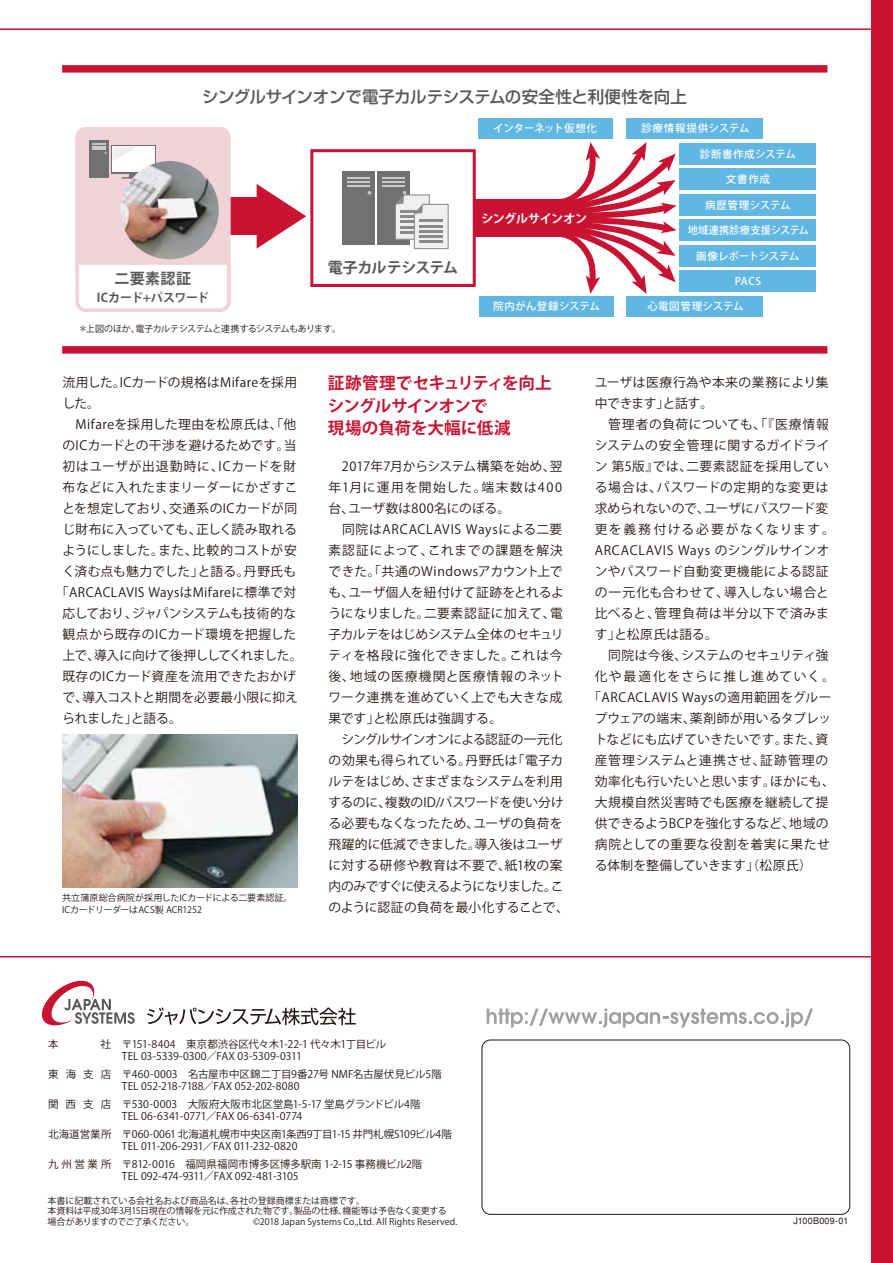
<style>
.page{position:relative;width:893px;height:1263px;background:#fff}
.page>*{position:absolute;margin:0;border:0;box-sizing:border-box;transform-origin:0 0}
.t1{font:700 16.5px/22.5px "Koz Go Pro";letter-spacing:-.01em;color:#c81432}
.t2{font:500 16.5px "Shin Go";letter-spacing:-.02em;color:#595757}
.t3{font:700 15px "Koz Go Pro";letter-spacing:-.04em;color:#595757}
.t4{font:700 15px "Koz Go Pro";letter-spacing:-.005em;color:#595757}
.t5{font:12.75px/21px "Koz Go Pro";letter-spacing:.02em;color:#221815}
.t6{font:12.75px/21px "Koz Go Pro";color:#221815;text-align:center}
.t7{font:12.75px "Koz Go Pro";letter-spacing:.045em;color:#221815}
.t8{font:12.75px "Koz Go Pro";letter-spacing:-.025em;color:#221815}
.t9{font:12.75px "Koz Go Pro";letter-spacing:.06em;color:#221815}
.t10{font:12.75px "Koz Go Pro";letter-spacing:.04em;color:#221815}
.t11{font:12.75px "Koz Go Pro";letter-spacing:-.005em;color:#221815}
.t12{font:12.75px "Koz Go Pro";letter-spacing:.055em;color:#221815}
.t13{font:12.75px "Koz Go Pro";letter-spacing:.125em;color:#221815}
.t14{font:12.75px "Koz Go Pro";letter-spacing:.1em;color:#221815}
.t15{font:12.75px "Koz Go Pro";letter-spacing:-.02em;color:#221815}
.t16{font:12.75px "Koz Go Pro";letter-spacing:-.035em;color:#221815}
.t17{font:700 12px "Koz Go Pro";letter-spacing:-.015em;color:#595757}
.t18{font:700 12px "Koz Go Pro";letter-spacing:-.035em;color:#fff}
.t19{font:10.5px/12px "Koz Go Pro";letter-spacing:-.01em;color:#221815}
.t20{font:500 10.5px "Koz Go Pro";letter-spacing:.02em;color:#fff}
.t21{font:500 10.5px "Koz Go Pro";letter-spacing:-.015em;color:#fff}
.t22{font:500 10.5px "Koz Go Pro";letter-spacing:-.02em;color:#fff}
.t23{font:500 10.5px "Koz Go Pro";letter-spacing:.07em;color:#fff}
.t24{font:500 10.5px "Koz Go Pro";letter-spacing:.04em;color:#fff}
.t25{font:9px/10.5px "Koz Go Pro";letter-spacing:-.015em;color:#221815}
.t26{font:9px "Koz Go Pro";letter-spacing:-.05em;color:#221815}
.t27{font:500 9px "Gothic BBB";letter-spacing:.025em;color:#221815}
</style>
<div class="page">
<div style="left:442px;top:199px;width:122px;height:38px;background:#c81432"></div>
<div style="left:225px;top:197px;width:46px;height:38px;background:#c81432"></div>
<div style="left:871px;top:0;width:22px;height:1263px;background:#c81432"></div>
<hr style="left:0;top:28px;width:893px;height:2px;background:#c81432">
<hr style="left:0;top:956px;width:893px;height:1px;background:#c81432">
<div style="left:482px;top:1039px;width:368px;height:176px;border:1px solid #221815;border-radius:9px"></div>
<div style="left:62px;top:65px;width:765px;height:8px;background:#c81432"></div>
<div style="left:62px;top:346px;width:765px;height:8px;background:#c81432"></div>
<div style="left:75px;top:127px;width:156px;height:185px;background:#efd3d8;border-radius:10px"></div>
<div style="left:679px;top:169px;width:136px;height:21px;background:#60b7e1"></div>
<div style="left:478px;top:118px;width:135px;height:21px;background:#60b7e1"></div>
<div style="left:679px;top:245px;width:136px;height:21px;background:#60b7e1"></div>
<div style="left:479px;top:296px;width:135px;height:21px;background:#60b7e1"></div>
<div style="left:627px;top:119px;width:136px;height:20px;background:#60b7e1"></div>
<div style="left:679px;top:194px;width:136px;height:21px;background:#60b7e1"></div>
<div style="left:679px;top:271px;width:136px;height:21px;background:#60b7e1"></div>
<div style="left:679px;top:143px;width:136px;height:21px;background:#60b7e1"></div>
<div style="left:679px;top:220px;width:136px;height:21px;background:#60b7e1"></div>
<div style="left:627px;top:296px;width:136px;height:21px;background:#60b7e1"></div>
<div style="left:89px;top:140px;width:19px;height:37px;background:#727171"></div>
<svg style="left:257px;top:149px;width:219px;height:138px"></svg>
<hr style="left:419px;top:220px;width:24px;height:2px;background:#898989">
<hr style="left:419px;top:225px;width:24px;height:2px;background:#898989">
<hr style="left:419px;top:230px;width:24px;height:2px;background:#898989">
<hr style="left:419px;top:235px;width:24px;height:3px;background:#898989">
<hr style="left:419px;top:241px;width:24px;height:2px;background:#898989">
<img style="left:62px;top:735px;width:235px;height:152px">
<div style="left:79px;top:265px;width:148px;height:43px;background:#fff"></div>
<div style="left:111px;top:145px;width:45px;height:29px;background:#727171"></div>
<div style="left:112px;top:146px;width:43px;height:26px;background:#fff"></div>
<svg style="left:92px;top:144px;width:54px;height:35px"></svg>
<img style="left:121px;top:161px;width:98px;height:98px;border-radius:49px">
<svg style="left:560px;top:142px;width:116px;height:152px"></svg>
<svg style="left:487px;top:1008px;width:326px;height:19px"></svg>
<svg style="left:41px;top:980px;width:94px;height:46px"></svg>
<svg style="left:147px;top:1007px;width:209px;height:18px"></svg>
<p class="t2" style="left:202px;top:86px;width:486px">シングルサインオンで電子カルテシステムの安全性と利便性を向上</p>
<p class="t21" style="left:493px;top:122px;width:105px">インターネット仮想化</p>
<p class="t4" style="left:115px;top:269px;width:78px">二要素認証</p>
<p class="t17" style="left:97px;top:289px;width:114px">ICカード+パスワード</p>
<p class="t3" style="left:328px;top:258px;width:132px">電子カルテシステム</p>
<p class="t26" style="left:78px;top:323px;width:264px">＊上図のほか、電子カルテシステムと連携するシステムもあります。</p>
<p class="t18" style="left:481px;top:210px;width:107px">シングルサインオン</p>
<p class="t20" style="left:493px;top:300px;width:108px">院内がん登録システム</p>
<p class="t23" style="left:641px;top:122px;width:110px">診療情報提供システム</p>
<p class="t20" style="left:700px;top:147px;width:98px">診断書作成システム</p>
<p class="t20" style="left:726px;top:173px;width:45px">文書作成</p>
<p class="t24" style="left:705px;top:198px;width:87px">病歴管理システム</p>
<p class="t20" style="left:688px;top:224px;width:123px">地域連携診療支援システム</p>
<p class="t22" style="left:696px;top:249px;width:105px">画像レポートシステム</p>
<p class="t20" style="left:735px;top:275px;width:28px">PACS</p>
<p class="t20" style="left:647px;top:300px;width:98px">心電図管理システム</p>
<p class="t5" style="left:62px;top:372px;width:236px">流用した。ICカードの規格はMifareを採用</p>
<p class="t5" style="left:62px;top:393px;width:39px">した。</p>
<p class="t5" style="left:62px;top:414px;width:235px">　Mifareを採用した理由を松原氏は、「他</p>
<p class="t5" style="left:62px;top:435px;width:236px">のICカードとの干渉を避けるためです。当</p>
<p class="t9" style="left:62px;top:458px;width:235px">初はユーザが出退勤時に、ICカードを財</p>
<p class="t5" style="left:62px;top:477px;width:237px">布などに入れたままリーダーにかざすこ</p>
<p class="t5" style="left:62px;top:498px;width:236px">とを想定しており、交通系のICカードが同</p>
<p class="t5" style="left:62px;top:519px;width:236px">じ財布に入っていても、正しく読み取れる</p>
<p class="t5" style="left:62px;top:540px;width:236px">ようにしました。また、比較的コストが安</p>
<p class="t5" style="left:62px;top:561px;width:235px">く済む点も魅力でした」と語る。丹野氏も</p>
<p class="t5" style="left:56px;top:582px;width:242px">「ARCACLAVIS WaysはMifareに標準で対</p>
<p class="t8" style="left:62px;top:605px;width:235px">応しており、ジャパンシステムも技術的な</p>
<p class="t7" style="left:62px;top:626px;width:235px">観点から既存のICカード環境を把握した</p>
<p class="t8" style="left:62px;top:647px;width:242px">上で、導入に向けて後押ししてくれました。</p>
<p class="t10" style="left:62px;top:668px;width:235px">既存のICカード資産を流用できたおかげ</p>
<p class="t6" style="left:62px;top:687px;width:237px">で、導入コストと期間を必要最小限に抑え</p>
<p class="t15" style="left:62px;top:710px;width:121px">られました」と語る。</p>
<p class="t25" style="left:62px;top:892px;width:232px;line-height:12px">共立蒲原総合病院が採用したICカードによる二要素認証。<br>ICカードリーダーはACS製 ACR1252</p>
<p class="t1" style="left:328px;top:373px;width:225px">証跡管理でセキュリティを向上シングルサインオンで<br>現場の負荷を大幅に低減</p>
<p class="t5" style="left:328px;top:456px;width:237px">　2017年7月からシステム構築を始め、翌年1月に運用を開始した。端末数は400台、ユーザ数は800名にのぼる。<br>　同院はARCACLAVIS Waysによる二要素認証によって、これまでの課題を解決できた。「共通のWindowsアカウント上でも、ユーザ個人を紐付けて証跡をとれるようになりました。二要素認証に加えて、電子カルテをはじめシステム全体のセキュリティを格段に強化できました。これは今後、地域の医療機関と医療情報のネットワーク連携を進めていく上でも大きな成果です」と松原氏は強調する。</p>
<p class="t6" style="left:328px;top:729px;width:242px">シングルサインオンによる認証の一元化<br>の効果も得られている。丹野氏は「電子カルテをはじめ、さまざまなシステムを利用するのに、複数のID/パスワードを使い分ける必要もなくなったため、ユーザの負荷を飛躍的に低減できました。導入後はユーザに対する研修や教育は不要で、紙1枚の案内のみですぐに使えるようになりました。このように認証の負荷を最小化することで、</p>
<p class="t5" style="left:595px;top:372px;width:236px">ユーザは医療行為や本来の業務により集</p>
<p class="t16" style="left:595px;top:395px;width:120px">中できます」と話す。</p>
<p class="t7" style="left:595px;top:416px;width:236px">　管理者の負荷についても、「『医療情報</p>
<p class="t5" style="left:595px;top:435px;width:236px">システムの安全管理に関するガイドライ</p>
<p class="t5" style="left:595px;top:456px;width:236px">ン 第5版』では、二要素認証を採用してい</p>
<p class="t9" style="left:595px;top:479px;width:235px">る場合は、パスワードの定期的な変更は</p>
<p class="t11" style="left:595px;top:500px;width:235px">求められないので、ユーザにパスワード変</p>
<p class="t13" style="left:595px;top:521px;width:242px">更を義務付ける必要がなくなります。</p>
<p class="t7" style="left:595px;top:542px;width:236px">ARCACLAVIS Ways のシングルサインオ</p>
<p class="t5" style="left:595px;top:561px;width:235px">ンやパスワード自動変更機能による認証</p>
<p class="t9" style="left:595px;top:584px;width:236px">の一元化も合わせて、導入しない場合と</p>
<p class="t7" style="left:595px;top:605px;width:236px">比べると、管理負荷は半分以下で済みま</p>
<p class="t5" style="left:595px;top:624px;width:125px">す」と松原氏は語る。</p>
<p class="t8" style="left:595px;top:647px;width:235px">　同院は今後、システムのセキュリティ強</p>
<p class="t14" style="left:595px;top:668px;width:242px">化や最適化をさらに推し進めていく。</p>
<p class="t5" style="left:588px;top:687px;width:245px">「ARCACLAVIS Waysの適用範囲をグルー</p>
<p class="t6" style="left:595px;top:708px;width:238px">プウェアの端末、薬剤師が用いるタブレッ</p>
<p class="t5" style="left:595px;top:729px;width:235px">トなどにも広げていきたいです。また、資</p>
<p class="t12" style="left:595px;top:752px;width:235px">産管理システムと連携させ、証跡管理の</p>
<p class="t5" style="left:595px;top:771px;width:242px">効率化も行いたいと思います。ほかにも、</p>
<p class="t5" style="left:595px;top:792px;width:235px">大規模自然災害時でも医療を継続して提</p>
<p class="t5" style="left:595px;top:813px;width:235px">供できるようBCPを強化するなど、地域の</p>
<p class="t10" style="left:595px;top:836px;width:237px">病院としての重要な役割を着実に果たせ</p>
<p class="t11" style="left:595px;top:857px;width:219px">る体制を整備していきます」（松原氏）</p>
<p class="t19" style="left:122px;top:1038px;width:266px">〒151-8404　東京都渋谷区代々木1-22-1 代々木1丁目ビル<br>TEL 03-5339-0300／FAX 03-5309-0311</p>
<p class="t19" style="left:122px;top:1068px;width:321px">〒460-0003　名古屋市中区錦二丁目9番27号 NMF名古屋伏見ビル5階<br>TEL 052-218-7188／FAX 052-202-8080</p>
<p class="t19" style="left:122px;top:1098px;width:300px">〒530-0003　大阪府大阪市北区堂島1-5-17 堂島グランドビル4階<br>TEL 06-6341-0771／FAX 06-6341-0774</p>
<p class="t19" style="left:122px;top:1128px;width:331px">〒060-0061 北海道札幌市中央区南1条西9丁目1-15 井門札幌S109ビル4階<br>TEL 011-206-2931／FAX 011-232-0820</p>
<p class="t19" style="left:122px;top:1158px;width:302px">〒812-0016　福岡県福岡市博多区博多駅南 1-2-15 事務機ビル2階<br>TEL 092-474-9311／FAX 092-481-3105</p>
<p class="t25" style="left:47px;top:1195px;width:412px">本書に記載されている会社名および商品名は、各社の登録商標または商標です。<br>本資料は平成30年3月15日現在の情報を元に作成された物です。製品の仕様、機能等は予告なく変更する場合がありますのでご了承ください。　　　　　　　　©2018 Japan Systems Co.,Ltd. All Rights Reserved.</p>
<p class="t19" style="left:48px;top:1069px;width:65px">東 海 支 店</p>
<p class="t19" style="left:48px;top:1099px;width:65px">関西支店</p>
<p class="t19" style="left:48px;top:1129px;width:65px">北海道営業所</p>
<p class="t19" style="left:48px;top:1159px;width:65px">九州営業所</p>
<p class="t27" style="left:794px;top:1216px;width:56px">J100B009-01</p>
</div>
